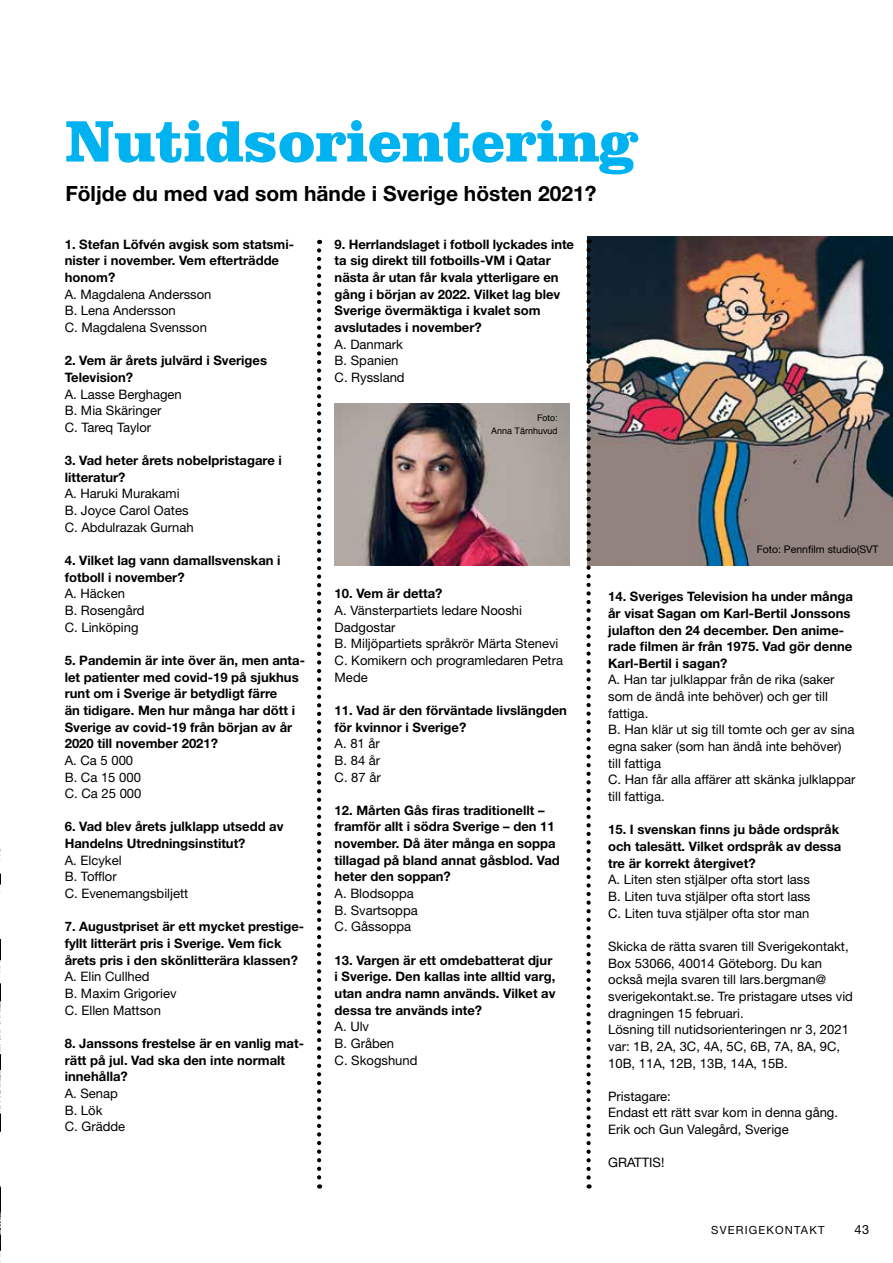
<style>
.page{position:relative;width:893px;height:1263px;background:#fff}
.page>*{position:absolute;margin:0;border:0;box-sizing:border-box;transform-origin:0 0}
.t1{font:900 60px "Clarendon BT";color:#00b3f0}
.t2{font:700 21px "Helvetica Neue LT Std";color:#000}
.t3{font:700 13.05px/16.6px "Helvetica Neue LT Std";color:#000}
.t4{font:13.05px/16.6px "Helvetica Neue LT Std";color:#000}
.t5{font:12.75px "Helvetica Neue LT Std";color:#000}
.t6{font:11.25px "Helvetica Neue LT Std";letter-spacing:.105em;color:#000}
.t7{font:10.5px "Helvetica Neue LT Std";color:#000}
.t8{font:9px/12.8px "Helvetica";color:#000;text-align:right}
</style>
<div class="page">
<hr style="left:0;top:0;width:1px;height:1263px;background:#f7f5ef">
<svg style="left:317px;top:250px;width:4px;height:938px"></svg>
<img style="left:0;top:756px;width:1px;height:507px">
<img style="left:588px;top:237px;width:305px;height:328px">
<svg style="left:586px;top:250px;width:5px;height:938px"></svg>
<img style="left:335px;top:404px;width:234px;height:161px">
<h1 class="t1" style="left:65px;top:104px;width:573px">Nutidsorientering</h1>
<h2 class="t2" style="left:65px;top:180px;width:533px">Följde du med vad som hände i Sverige hösten 2021?</h2>
<p class="t3" style="left:65px;top:235px;width:231px">1. Stefan Löfvén avgisk som statsmi&shy;nister i november. Vem efterträdde honom?</p>
<p class="t4" style="left:65px;top:285px;width:148px">A. Magdalena Andersson<br>B. Lena Andersson<br>C. Magdalena Svensson</p>
<p class="t3" style="left:65px;top:352px;width:204px">2. Vem är årets julvärd i Sveriges<br>Television?</p>
<p class="t4" style="left:65px;top:385px;width:119px">A. Lasse Berghagen<br>B. Mia Skäringer<br>C. Tareq Taylor</p>
<p class="t3" style="left:65px;top:452px;width:219px">3. Vad heter årets nobelpristagare i litteratur?</p>
<p class="t4" style="left:65px;top:485px;width:131px">A. Haruki Murakami<br>B. Joyce Carol Oates<br>C. Abdulrazak Gurnah</p>
<p class="t3" style="left:65px;top:552px;width:217px">4. Vilket lag vann damallsvenskan i fotboll i november?</p>
<p class="t4" style="left:65px;top:585px;width:81px">A. Häcken<br>B. Rosengård<br>C. Linköping</p>
<p class="t3" style="left:65px;top:652px;width:242px">5. Pandemin är inte över än, men anta&shy;let patienter med covid-19 på sjukhus runt om i Sverige är betydligt färre<br>än tidigare. Men hur många har dött i Sverige av covid-19 från början av år 2020 till november 2021?</p>
<p class="t4" style="left:65px;top:752px;width:78px">A. Ca 5 000<br>B. Ca 15 000<br>C. Ca 25 000</p>
<p class="t3" style="left:65px;top:818px;width:220px">6. Vad blev årets julklapp utsedd av<br>Handelns Utredningsinstitut?</p>
<p class="t4" style="left:65px;top:852px;width:125px">A. Elcykel<br>B. Tofflor<br>C. Evenemangsbiljett</p>
<p class="t3" style="left:65px;top:918px;width:241px">7. Augustpriset är ett mycket prestige&shy;fyllt litterärt pris i Sverige. Vem fick årets pris i den skönlitterära klassen?</p>
<p class="t4" style="left:65px;top:968px;width:113px">A. Elin Cullhed<br>B. Maxim Grigoriev<br>C. Ellen Mattson</p>
<p class="t3" style="left:65px;top:1035px;width:241px">8. Janssons frestelse är en vanlig mat&shy;rätt på jul. Vad ska den inte normalt innehålla?</p>
<p class="t4" style="left:65px;top:1085px;width:62px">A. Senap<br>B. Lök<br>C. Grädde</p>
<p class="t3" style="left:335px;top:235px;width:241px">9. Herrlandslaget i fotboll lyckades inte ta sig direkt till fotboills-VM i Qatar nästa år utan får kvala ytterligare en gång i början av 2022. Vilket lag blev Sverige övermäktiga i kvalet som avslutades i november?</p>
<p class="t4" style="left:335px;top:335px;width:72px">A. Danmark<br>B. Spanien<br>C. Ryssland</p>
<p class="t8" style="left:491px;top:412px;width:68px">Foto:<br>Anna Tärnhuvud</p>
<p class="t7" style="left:757px;top:543px;width:123px">Foto: Pennfilm studio(SVT</p>
<p class="t3" style="left:335px;top:585px;width:109px">10. Vem är detta?</p>
<p class="t4" style="left:335px;top:602px;width:230px">A. Vänsterpartiets ledare Nooshi<br>Dadgostar<br>B. Miljöpartiets språkrör Märta Stenevi<br>C. Komikern och programledaren Petra<br>Mede</p>
<p class="t3" style="left:335px;top:702px;width:234px">11. Vad är den förväntade livslängden för kvinnor i Sverige?</p>
<p class="t4" style="left:335px;top:735px;width:48px;text-align:justify">A. 81 år B. 84 år C. 87 år</p>
<p class="t3" style="left:335px;top:801px;width:227px">12. Mårten Gås firas traditionellt – framför allt i södra Sverige – den 11 november. Då äter många en soppa tillagad på bland annat gåsblod. Vad heter den soppan?</p>
<p class="t4" style="left:335px;top:885px;width:85px">A. Blodsoppa<br>B. Svartsoppa<br>C. Gåssoppa</p>
<p class="t3" style="left:335px;top:951px;width:222px">13. Vargen är ett omdebatterat djur i Sverige. Den kallas inte alltid varg, utan andra namn används. Vilket av dessa tre används inte?</p>
<p class="t4" style="left:335px;top:1018px;width:84px">A. Ulv<br>B. Gråben<br>C. Skogshund</p>
<p class="t3" style="left:608px;top:588px;width:246px">14. Sveriges Television ha under många år visat Sagan om Karl-Bertil Jonssons julafton den 24 december. Den anime&shy;rade filmen är från 1975. Vad gör denne Karl-Bertil i sagan?</p>
<p class="t4" style="left:608px;top:671px;width:249px">A. Han tar julklappar från de rika (saker som de ändå inte behöver) och ger till fattiga.<br>B. Han klär ut sig till tomte och ger av sina egna saker (som han ändå inte behöver) till fattiga<br>C. Han får alla affärer att skänka julklappar till fattiga.</p>
<p class="t3" style="left:608px;top:821px;width:235px">15. I svenskan finns ju både ordspråk och talesätt. Vilket ordspråk av dessa tre är korrekt återgivet?</p>
<p class="t4" style="left:608px;top:871px;width:204px;text-align:justify">A. Liten sten stjälper ofta stort lass B. Liten tuva stjälper ofta stort lass C. Liten tuva stjälper ofta stor man</p>
<p class="t4" style="left:608px;top:938px;width:246px">Skicka de rätta svaren till Sverigekontakt, Box 53066, 40014 Göteborg. Du kan också mejla svaren till lars.bergman@ sverigekontakt.se. Tre pristagare utses vid dragningen 15 februari.<br>Lösning till nutidsorienteringen nr 3, 2021 var: 1B, 2A, 3C, 4A, 5C, 6B, 7A, 8A, 9C, 10B, 11A, 12B, 13B, 14A, 15B.</p>
<p class="t4" style="left:608px;top:1088px;width:231px">Pristagare:<br>Endast ett rätt svar kom in denna gång.<br>Erik och Gun Valegård, Sverige</p>
<p class="t4" style="left:608px;top:1154px;width:58px">GRATTIS!</p>
<p class="t6" style="left:711px;top:1223px;width:115px">SVERIGEKONTAKT</p>
<p class="t5" style="left:854px;top:1222px;width:16px">43</p>
</div>
